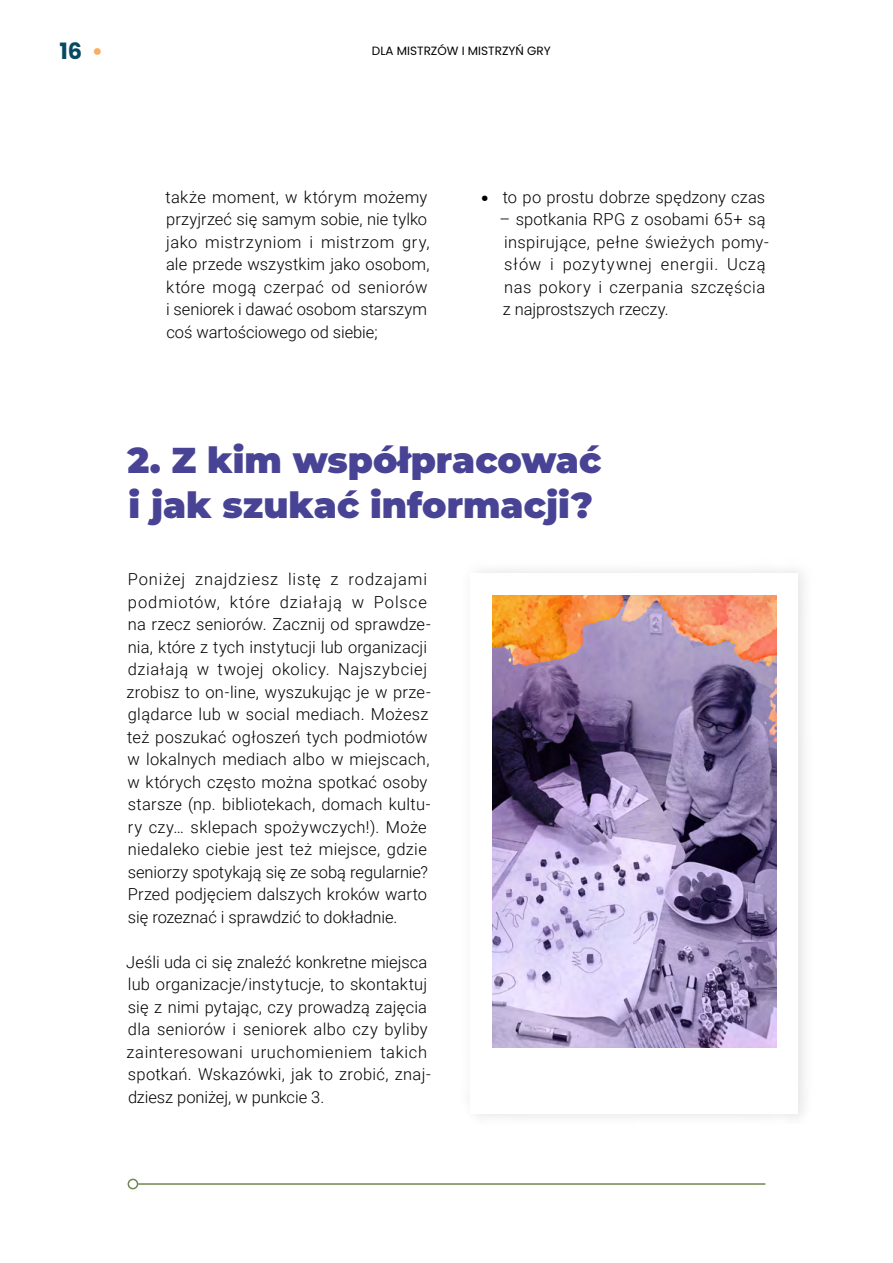
<style>
.page{position:relative;width:893px;height:1263px;background:#fff}
.page>*{position:absolute;margin:0;border:0;box-sizing:border-box;transform-origin:0 0}
.t1{font:900 36px/45px "Montserrat";color:#484394}
.t2{font:700 22.5px "Poppins";color:#064963}
.t3{font:300 16.5px/22.5px "Roboto";letter-spacing:.015em;color:#000}
.t4{font:12px "Poppins";color:#020203}
.s1{color:#f7ae64}
.s2{font-family:"Montserrat";font-weight:900}
</style>
<div class="page">
<div style="left:128px;top:1179px;width:10px;height:10px;border:2px solid #6f8751;border-radius:50%"></div>
<hr style="left:138px;top:1183px;width:627px;height:2px;background:#6f8751">
<div style="left:460px;top:559px;width:356px;height:569px;background:#000;opacity:.11"></div>
<div style="left:470px;top:573px;width:327px;height:541px;background:#fff"></div>
<img style="left:493px;top:596px;width:283px;height:452px">
<h2 class="t2" style="left:60px;top:38px;width:45px">16 <span class="s1">•</span></h2>
<p class="t4" style="left:372px;top:44px;width:180px">DLA MISTRZÓW I MISTRZYŃ GRY</p>
<p class="t3" style="left:166px;top:185px;width:266px">także moment, w którym możemy przyjrzeć się samym sobie, nie tylko jako mistrzyniom i mistrzom gry, ale przede wszystkim jako osobom, które mogą czerpać od seniorów i seniorek i dawać osobom starszym coś wartościowego od siebie;</p>
<p class="t3" style="left:481px;top:185px;width:285px"><span class="s2">•</span> to po prostu dobrze spędzony czas</p>
<p class="t3" style="left:499px;top:207px;width:271px">– spotkania RPG z osobami 65+ są inspirujące, pełne świeżych pomy&shy;słów i pozytywnej energii. Uczą nas pokory i czerpania szczęścia z najprostszych rzeczy.</p>
<h1 class="t1" style="left:128px;top:435px;width:475px">2. Z kim współpracować i jak szukać informacji?</h1>
<p class="t3" style="left:127px;top:567px;width:306px">Poniżej znajdziesz listę z rodzajami podmiotów, które działają w Polsce na rzecz seniorów. Zacznij od sprawdze&shy;nia, które z tych instytucji lub organizacji działają w twojej okolicy. Najszybciej zrobisz to on-line, wyszukując je w prze&shy;glądarce lub w social mediach. Możesz też poszukać ogłoszeń tych podmiotów w lokalnych mediach albo w miejscach, w których często można spotkać osoby starsze (np. bibliotekach, domach kultu&shy;ry czy… sklepach spożywczych!). Może niedaleko ciebie jest też miejsce, gdzie seniorzy spotykają się ze sobą regularnie?<br>Przed podjęciem dalszych kroków warto się rozeznać i sprawdzić to dokładnie.</p>
<p class="t3" style="left:126px;top:950px;width:306px">Jeśli uda ci się znaleźć konkretne miejsca lub organizacje/instytucje, to skontaktuj się z nimi pytając, czy prowadzą zajęcia dla seniorów i seniorek albo czy byliby zainteresowani uruchomieniem takich spotkań. Wskazówki, jak to zrobić, znaj&shy;dziesz poniżej, w punkcie 3.</p>
</div>
